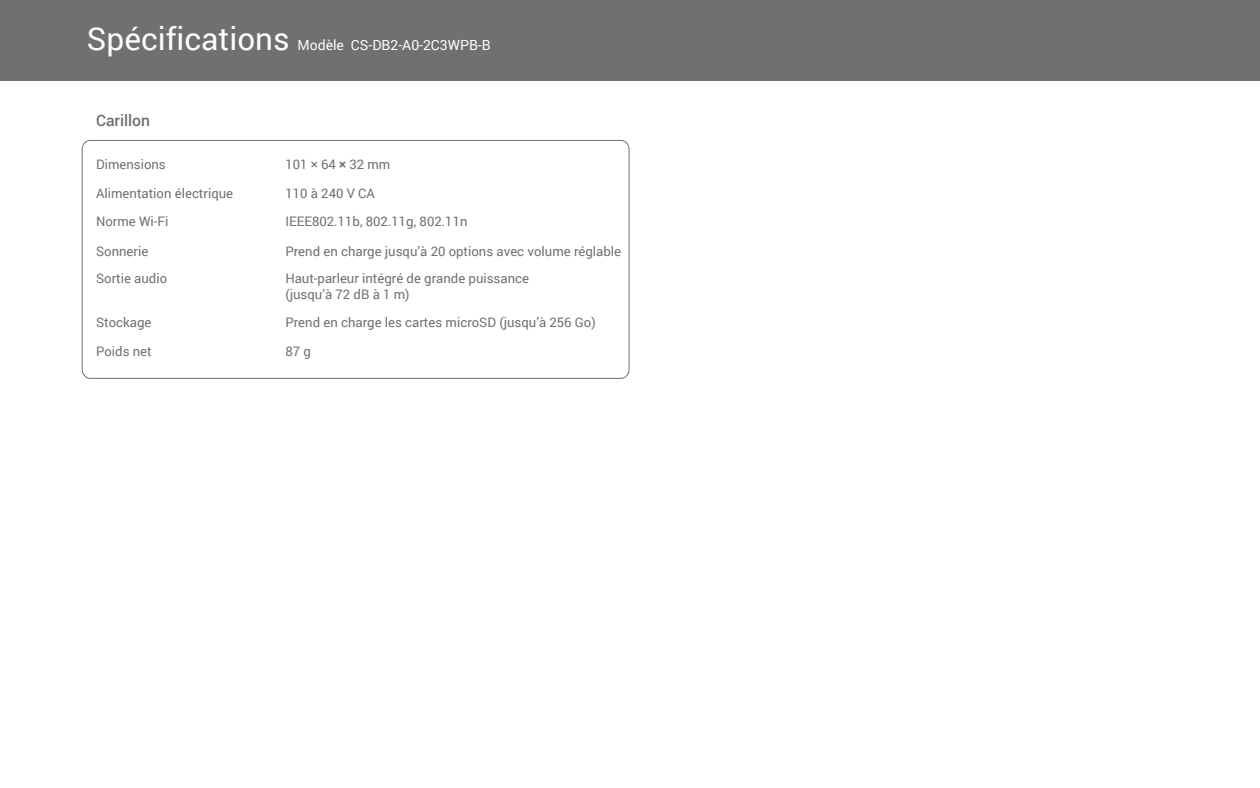
<style>
.page{position:relative;width:1260px;height:788px;background:#fff}
.page>*{position:absolute;margin:0;border:0;box-sizing:border-box;transform-origin:0 0}
.t1{font:31.5px "Roboto";color:#fcfdfd}
.t2{font:500 15.75px "Roboto";color:#717071}
.t3{font:14px "Roboto";color:#fcfdfd}
.t4{font:13.12px/15.8px "Roboto";color:#717071}
</style>
<div class="page">
<div style="left:0;top:0;width:1260px;height:80px;background:#717071"></div>
<div style="left:82px;top:140px;width:547px;height:238px;border:1px solid #717071;border-radius:8px"></div>
<h1 class="t1" style="left:87px;top:16px;width:204px">Spécifications</h1>
<p class="t3" style="left:297px;top:35px;width:195px">Modèle CS-DB2-A0-2C3WPB-B</p>
<p class="t2" style="left:96px;top:109px;width:56px">Carillon</p>
<p class="t4" style="left:96px;top:156px;width:71px">Dimensions</p>
<p class="t4" style="left:285px;top:156px;width:107px">101 × 64 32 mm</p>
<p class="t4" style="left:339px;top:156px;width:9px">×</p>
<p class="t4" style="left:96px;top:184px;width:139px">Alimentation électrique</p>
<p class="t4" style="left:285px;top:184px;width:91px">110 à 240 V CA</p>
<p class="t4" style="left:96px;top:213px;width:74px">Norme Wi-Fi</p>
<p class="t4" style="left:285px;top:213px;width:184px">IEEE802.11b, 802.11g, 802.11n</p>
<p class="t4" style="left:96px;top:242px;width:54px">Sonnerie</p>
<p class="t4" style="left:285px;top:242px;width:337px">Prend en charge jusqu’à 20 options avec volume réglable</p>
<p class="t4" style="left:96px;top:270px;width:73px">Sortie audio</p>
<p class="t4" style="left:285px;top:270px;width:245px">Haut-parleur intégré de grande puissance (jusqu’à 72 dB à 1 m)</p>
<p class="t4" style="left:96px;top:314px;width:57px">Stockage</p>
<p class="t4" style="left:285px;top:314px;width:312px">Prend en charge les cartes microSD (jusqu’à 256 Go)</p>
<p class="t4" style="left:96px;top:342px;width:57px">Poids net</p>
<p class="t4" style="left:285px;top:342px;width:27px">87 g</p>
</div>
